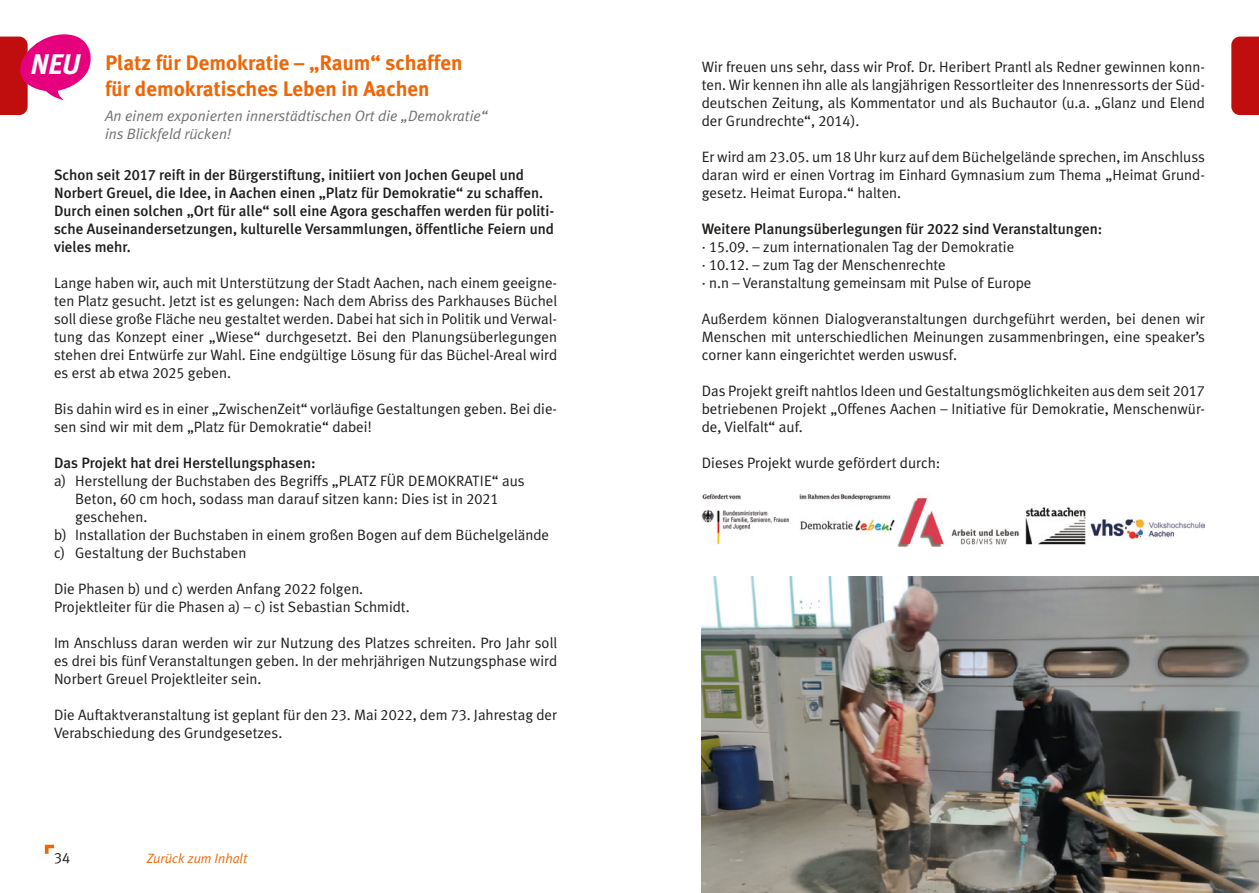
<style>
.page{position:relative;width:1259px;height:893px;background:#fff}
.page>*{position:absolute;margin:0;border:0;box-sizing:border-box;transform-origin:0 0}
.t1{font:italic 28.5px "Meta Bold LF";color:#fff}
.t2{font:700 21px/25.2px "Meta Plus";color:#ec6708}
.t3{font:15px/18px "Meta Plus Normal";color:#1d1d1b;text-align:justify}
.t4{font:500 15px/18px "Meta Plus";color:#1d1d1b}
.t5{font:italic 15px/18px "Meta Plus Normal";color:#70706f}
.t6{font:15px "Meta Plus Normal Caps";color:#1d1d1b}
.t7{font:italic 13.5px "Meta Plus Normal";color:#ec6708}
.s1{font-family:"Meta Plus Medium Caps";font-weight:400}
.s2{font-family:"Meta Plus Normal Caps"}
</style>
<div class="page">
<svg style="left:45px;top:845px;width:9px;height:9px"></svg>
<div style="left:1231px;top:37px;width:28px;height:78px;background:#c00e0e"></div>
<img style="left:702px;top:576px;width:557px;height:317px">
<svg style="left:0;top:34px;width:91px;height:81px"></svg>
<img style="left:702px;top:493px;width:503px;height:53px">
<h1 class="t1" style="left:31px;top:47px;width:51px">NEU</h1>
<h2 class="t2" style="left:105px;top:50px;width:359px">Platz für Demokratie – „Raum“ schaffen für demokratisches Leben in Aachen</h2>
<p class="t5" style="left:105px;top:107px;width:384px">An einem exponierten innerstädtischen Ort die „Demokratie“ ins Blickfeld rücken!</p>
<p class="t4" style="left:54px;top:166px;width:502px">Schon seit <span class="s1">2017</span> reift in der Bürgerstiftung, initiiert von Jochen Geupel und Norbert Greuel, die Idee, in Aachen einen „Platz für Demokratie“ zu schaffen.<br>Durch einen solchen „Ort für alle“ soll eine Agora geschaffen werden für politi&shy;sche Auseinandersetzungen, kulturelle Versammlungen, öffentliche Feiern und vieles mehr.</p>
<p class="t3" style="left:54px;top:274px;width:505px">Lange haben wir, auch mit Unterstützung der Stadt Aachen, nach einem geeigne&shy;ten Platz gesucht. Jetzt ist es gelungen: Nach dem Abriss des Parkhauses Büchel soll diese große Fläche neu gestaltet werden. Dabei hat sich in Politik und Verwal&shy;tung das Konzept einer „Wiese“ durchgesetzt. Bei den Planungsüberlegungen stehen drei Entwürfe zur Wahl. Eine endgültige Lösung für das Büchel-Areal wird es erst ab etwa <span class="s2">2025</span> geben.</p>
<p class="t3" style="left:54px;top:400px;width:505px">Bis dahin wird es in einer „ZwischenZeit“ vorläufige Gestaltungen geben. Bei die&shy;sen sind wir mit dem „Platz für Demokratie“ dabei!</p>
<p class="t4" style="left:54px;top:454px;width:263px">Das Projekt hat drei Herstellungsphasen:</p>
<p class="t3" style="left:54px;top:472px;width:472px">a) Herstellung der Buchstaben des Begriffs „PLATZ FÜR DEMOKRATIE“ aus</p>
<p class="t3" style="left:75px;top:490px;width:425px">Beton, <span class="s2">60</span> cm hoch, sodass man darauf sitzen kann: Dies ist in <span class="s2">2021</span></p>
<p class="t3" style="left:75px;top:508px;width:74px">geschehen.</p>
<p class="t3" style="left:54px;top:526px;width:497px">b) Installation der Buchstaben in einem großen Bogen auf dem Büchelgelände</p>
<p class="t3" style="left:54px;top:544px;width:194px">c) Gestaltung der Buchstaben</p>
<p class="t3" style="left:54px;top:580px;width:357px">Die Phasen b) und c) werden Anfang <span class="s2">2022</span> folgen.<br>Projektleiter für die Phasen a) – c) ist Sebastian Schmidt.</p>
<p class="t3" style="left:54px;top:634px;width:505px">Im Anschluss daran werden wir zur Nutzung des Platzes schreiten. Pro Jahr soll es drei bis fünf Veranstaltungen geben. In der mehrjährigen Nutzungsphase wird Norbert Greuel Projektleiter sein.</p>
<p class="t3" style="left:54px;top:706px;width:505px">Die Auftaktveranstaltung ist geplant für den <span class="s2">23</span>. Mai <span class="s2">2022</span>, dem <span class="s2">73</span>. Jahrestag der<br>Verabschiedung des Grundgesetzes.</p>
<p class="t6" style="left:54px;top:849px;width:18px">34</p>
<p class="t7" style="left:147px;top:851px;width:102px">Zurück zum Inhalt</p>
<p class="t3" style="left:702px;top:58px;width:505px">Wir freuen uns sehr, dass wir Prof. Dr. Heribert Prantl als Redner gewinnen konn&shy;ten. Wir kennen ihn alle als langjährigen Ressortleiter des Innenressorts der Süd&shy;deutschen Zeitung, als Kommentator und als Buchautor (u.a. „Glanz und Elend der Grundrechte“, <span class="s2">2014</span>).</p>
<p class="t3" style="left:702px;top:148px;width:505px">Er wird am <span class="s2">23</span>.<span class="s2">05</span>. um <span class="s2">18</span> Uhr kurz auf dem Büchelgelände sprechen, im Anschluss daran wird er einen Vortrag im Einhard Gymnasium zum Thema „Heimat Grund&shy;gesetz. Heimat Europa.“ halten.</p>
<p class="t4" style="left:702px;top:220px;width:402px">Weitere Planungsüberlegungen für <span class="s1">2022</span> sind Veranstaltungen:</p>
<p class="t3" style="left:702px;top:238px;width:331px;text-align:left">· <span class="s2">15</span>.<span class="s2">09</span>. – zum internationalen Tag der Demokratie<br>· <span class="s2">10</span>.<span class="s2">12</span>. – zum Tag der Menschenrechte<br>· n.n – Veranstaltung gemeinsam mit Pulse of Europe</p>
<p class="t3" style="left:702px;top:310px;width:505px">Außerdem können Dialogveranstaltungen durchgeführt werden, bei denen wir Menschen mit unterschiedlichen Meinungen zusammenbringen, eine speaker’s corner kann eingerichtet werden uswusf.</p>
<p class="t3" style="left:702px;top:382px;width:505px">Das Projekt greift nahtlos Ideen und Gestaltungsmöglichkeiten aus dem seit <span class="s2">2017 </span>betriebenen Projekt „Offenes Aachen – Initiative für Demokratie, Menschenwür&shy;de, Vielfalt“ auf.</p>
<p class="t3" style="left:702px;top:454px;width:240px">Dieses Projekt wurde gefördert durch:</p>
</div>
